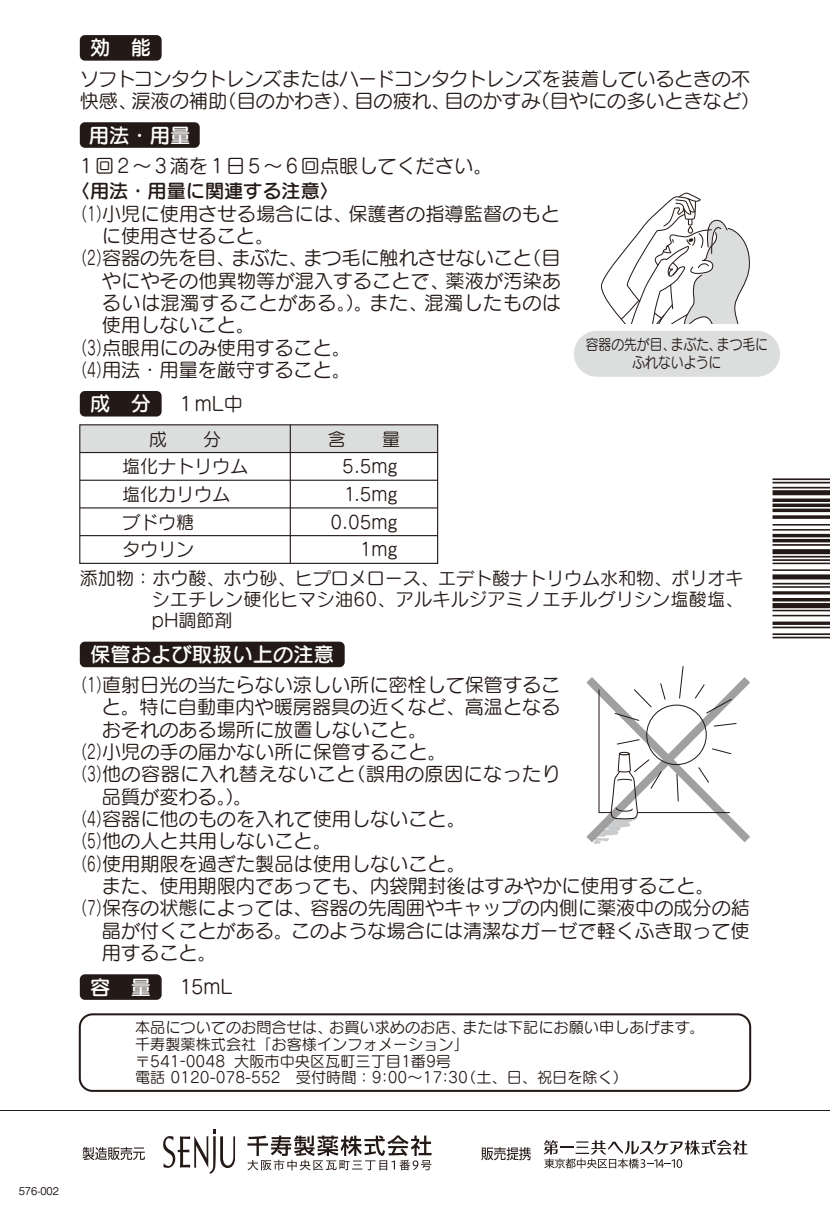
<style>
.page{position:relative;width:830px;height:1212px;background:#fff}
.page>*{position:absolute;margin:0;border:0;box-sizing:border-box;transform-origin:0 0}
.t1{font:20.25px "Seurat Pro DB";color:#fff}
.t2{font:19.12px/22.3px "Seurat Pro M";color:#231916}
.t3{font:19.12px "Seurat Pro M";color:#231916;scale:.7 1}
.t4{font:19.12px "Seurat Pro M";letter-spacing:.02em;color:#231916;scale:.7 1}
.t5{font:19.12px "Seurat Pro M";letter-spacing:.02em;color:#231916}
.t6{font:19.12px "Seurat Pro DB";color:#231916}
.t7{font:18px/20.7px "Seurat Pro M";color:#231916;text-align:justify}
.t8{font:15.08px/16.7px "Seurat Pro M";color:#231916}
.t9{font:15.08px/17.8px "Seurat Pro M";color:#231916;text-align:center;scale:.85 1}
.t10{font:500 10.58px "Gothic BBB Pr 6";color:#231916;scale:.92 1}
.s1{font-family:"Macro SSK"}
</style>
<div class="page">
<svg style="left:586px;top:666px;width:163px;height:178px"></svg>
<div style="left:80px;top:425px;width:357px;height:27px;background:#dcdddd"></div>
<div style="left:79px;top:424px;width:359px;height:140px;border:1px solid #231916"></div>
<hr style="left:80px;top:452px;width:357px;height:1px;background:#231916">
<hr style="left:80px;top:480px;width:357px;height:1px;background:#231916">
<hr style="left:80px;top:507px;width:357px;height:1px;background:#231916">
<hr style="left:80px;top:535px;width:357px;height:1px;background:#231916">
<hr style="left:289px;top:425px;width:2px;height:138px;background:#231916">
<svg style="left:601px;top:192px;width:149px;height:132px"></svg>
<div style="left:573px;top:331px;width:206px;height:46px;background:#dcdddd;border-radius:23px"></div>
<hr style="left:0;top:1110px;width:829px;height:1px;background:#231916">
<div style="left:80px;top:642px;width:264px;height:25px;background:#231916;border-radius:5px"></div>
<div style="left:80px;top:974px;width:81px;height:26px;background:#231916;border-radius:5px"></div>
<div style="left:80px;top:35px;width:81px;height:26px;background:#231916;border-radius:5px"></div>
<div style="left:80px;top:391px;width:81px;height:25px;background:#231916;border-radius:5px"></div>
<div style="left:80px;top:122px;width:120px;height:26px;background:#231916;border-radius:5px"></div>
<div style="left:79px;top:1013px;width:671px;height:79px;border:2px solid #231916;border-radius:13px"></div>
<svg style="left:247px;top:1135px;width:184px;height:35px"></svg>
<svg style="left:163px;top:1129px;width:72px;height:45px"></svg>
<svg style="left:82px;top:1147px;width:63px;height:13px"></svg>
<svg style="left:481px;top:1147px;width:49px;height:13px"></svg>
<svg style="left:543px;top:1140px;width:204px;height:28px"></svg>
<svg style="left:676px;top:1159px;width:6px;height:9px"></svg>
<hr style="left:772px;top:637px;width:57px;height:1px;background:#231916">
<hr style="left:772px;top:633px;width:57px;height:2px;background:#231916">
<hr style="left:772px;top:627px;width:57px;height:1px;background:#231916">
<svg style="left:772px;top:621px;width:57px;height:4px"></svg>
<hr style="left:772px;top:615px;width:57px;height:1px;background:#231916">
<hr style="left:772px;top:610px;width:57px;height:1px;background:#231916">
<div style="left:772px;top:603px;width:57px;height:5px;background:#231916"></div>
<hr style="left:772px;top:598px;width:57px;height:3px;background:#231916">
<hr style="left:772px;top:591px;width:57px;height:3px;background:#231916">
<hr style="left:772px;top:586px;width:57px;height:2px;background:#231916">
<hr style="left:772px;top:583px;width:57px;height:1px;background:#231916">
<div style="left:772px;top:574px;width:57px;height:5px;background:#231916"></div>
<hr style="left:772px;top:569px;width:57px;height:2px;background:#231916">
<hr style="left:772px;top:563px;width:57px;height:1px;background:#231916">
<hr style="left:772px;top:559px;width:57px;height:2px;background:#231916">
<hr style="left:772px;top:556px;width:57px;height:1px;background:#231916">
<div style="left:772px;top:549px;width:57px;height:5px;background:#231916"></div>
<hr style="left:772px;top:544px;width:57px;height:2px;background:#231916">
<hr style="left:772px;top:539px;width:57px;height:3px;background:#231916">
<hr style="left:772px;top:534px;width:57px;height:3px;background:#231916">
<hr style="left:772px;top:529px;width:57px;height:2px;background:#231916">
<hr style="left:772px;top:524px;width:57px;height:1px;background:#231916">
<svg style="left:772px;top:515px;width:57px;height:4px"></svg>
<hr style="left:772px;top:509px;width:57px;height:3px;background:#231916">
<svg style="left:772px;top:503px;width:57px;height:4px"></svg>
<svg style="left:772px;top:498px;width:57px;height:4px"></svg>
<div style="left:772px;top:490px;width:57px;height:5px;background:#231916"></div>
<hr style="left:772px;top:487px;width:57px;height:1px;background:#231916">
<hr style="left:772px;top:482px;width:57px;height:1px;background:#231916">
<hr style="left:772px;top:478px;width:57px;height:2px;background:#231916">
<p class="t1" style="left:90px;top:34px;width:62px">効　能</p>
<p class="t2" style="left:80px;top:67px;width:681px">ソフトコンタクトレンズまたはハードコンタクトレンズを装着しているときの不快感、涙液の補助（目のかわき）、目の疲れ、目のかすみ（目やにの多いときなど）</p>
<p class="t1" style="left:89px;top:122px;width:103px">用法・用量</p>
<p class="t2" style="left:80px;top:154px;width:414px">1回2～3滴を1日5～6回点眼してください。</p>
<p class="t6" style="left:71px;top:178px;width:269px">〈用法・用量に関連する注意〉</p>
<p class="t3" style="left:74px;top:201px;width:695px">（1）小児に使用させる場合には、保護者の指導監督のもと</p>
<p class="t2" style="left:102px;top:224px;width:174px">に使用させること。</p>
<p class="t3" style="left:74px;top:246px;width:696px">（2）容器の先を目、まぶた、まつ毛に触れさせないこと（目</p>
<p class="t2" style="left:102px;top:269px;width:460px">やにやその他異物等が混入することで、薬液が汚染あ</p>
<p class="t5" style="left:102px;top:290px;width:460px">るいは混濁することがある。）。また、混濁したものは</p>
<p class="t2" style="left:102px;top:313px;width:155px">使用しないこと。</p>
<p class="t3" style="left:74px;top:335px;width:397px">（3）点眼用にのみ使用すること。</p>
<p class="t3" style="left:74px;top:357px;width:397px">（4）用法・用量を厳守すること。</p>
<p class="t1" style="left:90px;top:390px;width:62px">成　分</p>
<p class="t2" style="left:179px;top:392px;width:65px">1 mL中</p>
<p class="t7" style="left:149px;top:428px;width:73px">成　　分</p>
<p class="t7" style="left:328px;top:428px;width:73px">含　　量</p>
<p class="t7" style="left:122px;top:456px;width:127px">塩化ナトリウム</p>
<p class="t7" style="left:342px;top:455px;width:57px">5.5m<span class="s1">g</span></p>
<p class="t7" style="left:122px;top:483px;width:109px">塩化カリウム</p>
<p class="t7" style="left:343px;top:483px;width:55px">1.5m<span class="s1">g</span></p>
<p class="t7" style="left:122px;top:511px;width:73px">ブドウ糖</p>
<p class="t7" style="left:330px;top:511px;width:68px">0.05m<span class="s1">g</span></p>
<p class="t7" style="left:122px;top:539px;width:73px">タウリン</p>
<p class="t7" style="left:359px;top:538px;width:39px">1m<span class="s1">g</span></p>
<p class="t9" style="left:585px;top:335px;width:216px">容器の先が目、まぶた、まつ毛にふれないように</p>
<p class="t7" style="left:152px;top:568px;width:593px;text-indent:-72px">添加物：ホウ酸、ホウ砂、ヒプロメロース、エデト酸ナトリウム水和物、ポリオキシエチレン硬化ヒマシ油60、アルキルジアミノエチルグリシン塩酸塩、pH調節剤</p>
<p class="t1" style="left:90px;top:641px;width:245px">保管および取扱い上の注意</p>
<p class="t3" style="left:74px;top:672px;width:696px">（1）直射日光の当たらない涼しい所に密栓して保管するこ</p>
<p class="t2" style="left:102px;top:695px;width:460px">と。特に自動車内や暖房器具の近くなど、高温となる</p>
<p class="t2" style="left:102px;top:718px;width:327px">おそれのある場所に放置しないこと。</p>
<p class="t3" style="left:74px;top:739px;width:534px">（2）小児の手の届かない所に保管すること。</p>
<p class="t4" style="left:74px;top:762px;width:696px">（3）他の容器に入れ替えないこと（誤用の原因になったり</p>
<p class="t2" style="left:102px;top:785px;width:152px">品質が変わる。）。</p>
<p class="t3" style="left:74px;top:806px;width:561px">（4）容器に他のものを入れて使用しないこと。</p>
<p class="t3" style="left:74px;top:829px;width:370px">（5）他の人と共用しないこと。</p>
<p class="t3" style="left:74px;top:851px;width:561px">（6）使用期限を過ぎた製品は使用しないこと。</p>
<p class="t2" style="left:102px;top:874px;width:614px">また、使用期限内であっても、内袋開封後はすみやかに使用すること。</p>
<p class="t3" style="left:74px;top:896px;width:966px">（7）保存の状態によっては、容器の先周囲やキャップの内側に薬液中の成分の結</p>
<p class="t2" style="left:102px;top:919px;width:649px">晶が付くことがある。このような場合には清潔なガーゼで軽くふき取って使</p>
<p class="t2" style="left:102px;top:941px;width:116px">用すること。</p>
<p class="t1" style="left:90px;top:974px;width:62px">容　量</p>
<p class="t2" style="left:179px;top:975px;width:54px">15mL</p>
<p class="t8" style="left:135px;top:1019px;width:570px">本品についてのお問合せは、お買い求めのお店、または下記にお願い申しあげます。千寿製薬株式会社「お客様インフォメーション」<br>〒541-0048 大阪市中央区瓦町三丁目1番9号<br>電話 0120-078-552　受付時間：9：00～17：30（土、日、祝日を除く）</p>
<p class="t10" style="left:19px;top:1183px;width:45px">576-002</p>
</div>
